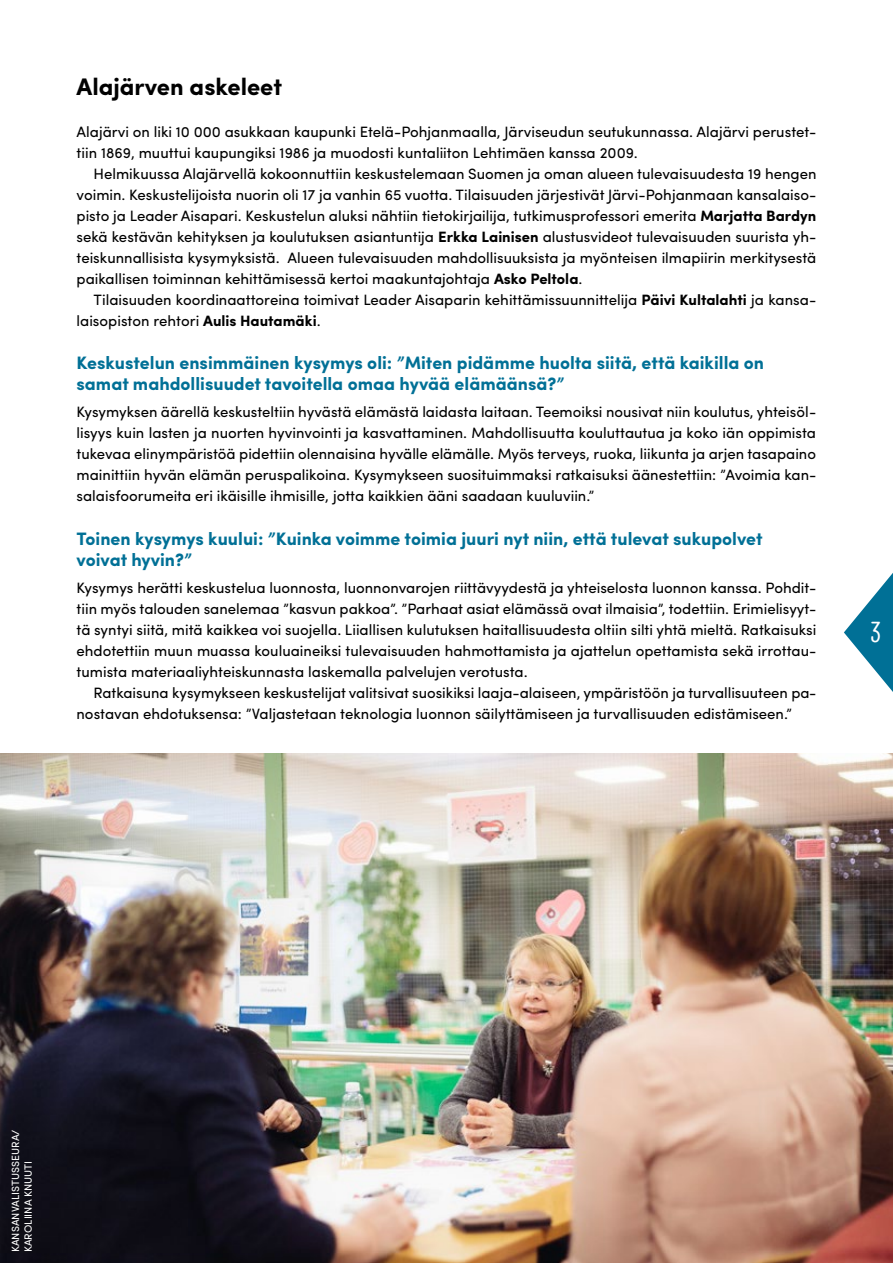
<style>
.page{position:relative;width:893px;height:1263px;background:#fff}
.page>*{position:absolute;margin:0;border:0;box-sizing:border-box;transform-origin:0 0}
.t1{font:700 27px "Karmina";color:#fff}
.t2{font:700 24px "Sofia Pro";color:#000}
.t3{font:700 18px/21.6px "Sofia Pro";color:#007096}
.t4{font:15px "Sofia Pro";color:#000}
.t5{font:10.5px/12.6px "Sofia Pro";color:#fff}
.s1{font-weight:700}
</style>
<div class="page">
<img style="left:0;top:753px;width:893px;height:510px">
<svg style="left:844px;top:573px;width:49px;height:119px"></svg>
<h2 class="t2" style="left:77px;top:68px;width:207px">Alajärven askeleet</h2>
<p class="t4" style="left:77px;top:120px;width:741px">Alajärvi on liki 10 000 asukkaan kaupunki Etelä-Pohjanmaalla, Järviseudun seutukunnassa. Alajärvi perustet-</p>
<p class="t4" style="left:94px;top:162px;width:724px">Helmikuussa Alajärvellä kokoonnuttiin keskustelemaan Suomen ja oman alueen tulevaisuudesta 19 hengen</p>
<p class="t4" style="left:77px;top:204px;width:741px">pisto ja Leader Aisapari. Keskustelun aluksi nähtiin tietokirjailija, tutkimusprofessori emerita <span class="s1">Marjatta Bardyn</span></p>
<p class="t4" style="left:77px;top:141px;width:563px">tiin 1869, muuttui kaupungiksi 1986 ja muodosti kuntaliiton Lehtimäen kanssa 2009.</p>
<p class="t4" style="left:77px;top:183px;width:741px">voimin. Keskustelijoista nuorin oli 17 ja vanhin 65 vuotta. Tilaisuuden järjestivät Järvi-Pohjanmaan kansalaiso-</p>
<p class="t4" style="left:77px;top:225px;width:741px">sekä kestävän kehityksen ja koulutuksen asiantuntija <span class="s1">Erkka Lainisen</span> alustusvideot tulevaisuuden suurista yh-</p>
<p class="t4" style="left:77px;top:267px;width:507px">paikallisen toiminnan kehittämisessä kertoi maakuntajohtaja <span class="s1">Asko Peltola</span>.</p>
<p class="t4" style="left:77px;top:309px;width:246px">laisopiston rehtori <span class="s1">Aulis Hautamäki</span>.</p>
<p class="t4" style="left:77px;top:246px;width:205px">teiskunnallisista kysymyksistä.</p>
<p class="t4" style="left:287px;top:246px;width:530px">Alueen tulevaisuuden mahdollisuuksista ja myönteisen ilmapiirin merkitysestä</p>
<p class="t4" style="left:94px;top:288px;width:724px">Tilaisuuden koordinaattoreina toimivat Leader Aisaparin kehittämissuunnittelija <span class="s1">Päivi Kultalahti</span> ja kansa-</p>
<p class="t3" style="left:77px;top:351px;width:689px">Keskustelun ensimmäinen kysymys oli ”: Miten pidämme huolta siitä, että kaikilla on samat mahdollisuudet tavoitella omaa hyvää elämäänsä “?</p>
<p class="t4" style="left:77px;top:422px;width:741px">lisyys kuin lasten ja nuorten hyvinvointi ja kasvattaminen. Mahdollisuutta kouluttautua ja koko iän oppimista</p>
<p class="t4" style="left:77px;top:401px;width:741px">Kysymyksen äärellä keskusteltiin hyvästä elämästä laidasta laitaan. Teemoiksi nousivat niin koulutus, yhteisöl-</p>
<p class="t4" style="left:77px;top:443px;width:741px">tukevaa elinympäristöä pidettiin olennaisina hyvälle elämälle. Myös terveys, ruoka, liikunta ja arjen tasapaino</p>
<p class="t4" style="left:77px;top:485px;width:519px">salaisfoorumeita eri ikäisille ihmisille, jotta kaikkien ääni saadaan kuuluviin“.</p>
<p class="t4" style="left:77px;top:464px;width:741px">mainittiin hyvän elämän peruspalikoina. Kysymykseen suosituimmaksi ratkaisuksi äänestettiin ”: Avoimia kan-</p>
<p class="t3" style="left:77px;top:526px;width:688px">Toinen kysymys kuului ”: Kuinka voimme toimia juuri nyt niin, että tulevat sukupolvet voivat hyvin “?</p>
<p class="t4" style="left:77px;top:577px;width:741px">Kysymys herätti keskustelua luonnosta, luonnonvarojen riittävyydestä ja yhteiselosta luonnon kanssa. Pohdit-</p>
<p class="t4" style="left:77px;top:598px;width:741px">tiin myös talouden sanelemaa ”kasvun pakkoa ”. ” Parhaat asiat elämässä ovat ilmaisia ,” todettiin. Erimielisyyt-</p>
<p class="t4" style="left:77px;top:619px;width:741px">tä syntyi siitä, mitä kaikkea voi suojella. Liiallisen kulutuksen haitallisuudesta oltiin silti yhtä mieltä. Ratkaisuksi</p>
<p class="t4" style="left:77px;top:640px;width:741px">ehdotettiin muun muassa kouluaineiksi tulevaisuuden hahmottamista ja ajattelun opettamista sekä irrottau-</p>
<p class="t4" style="left:77px;top:661px;width:453px">tumista materiaaliyhteiskunnasta laskemalla palvelujen verotusta.</p>
<p class="t4" style="left:94px;top:682px;width:724px">Ratkaisuna kysymykseen keskustelijat valitsivat suosikiksi laaja-alaiseen, ympäristöön ja turvallisuuteen pa-</p>
<p class="t4" style="left:77px;top:703px;width:717px">nostavan ehdotuksensa ”: Valjastetaan teknologia luonnon säilyttämiseen ja turvallisuuden edistämiseen“.</p>
<h1 class="t1" style="left:871px;top:617px;width:10px">3</h1>
<p class="t5" style="left:9px;top:1252px;width:125px;rotate:-90deg">KANSANVALISTUSSEURA/<br>KAROLIINA KNUUTI</p>
</div>
